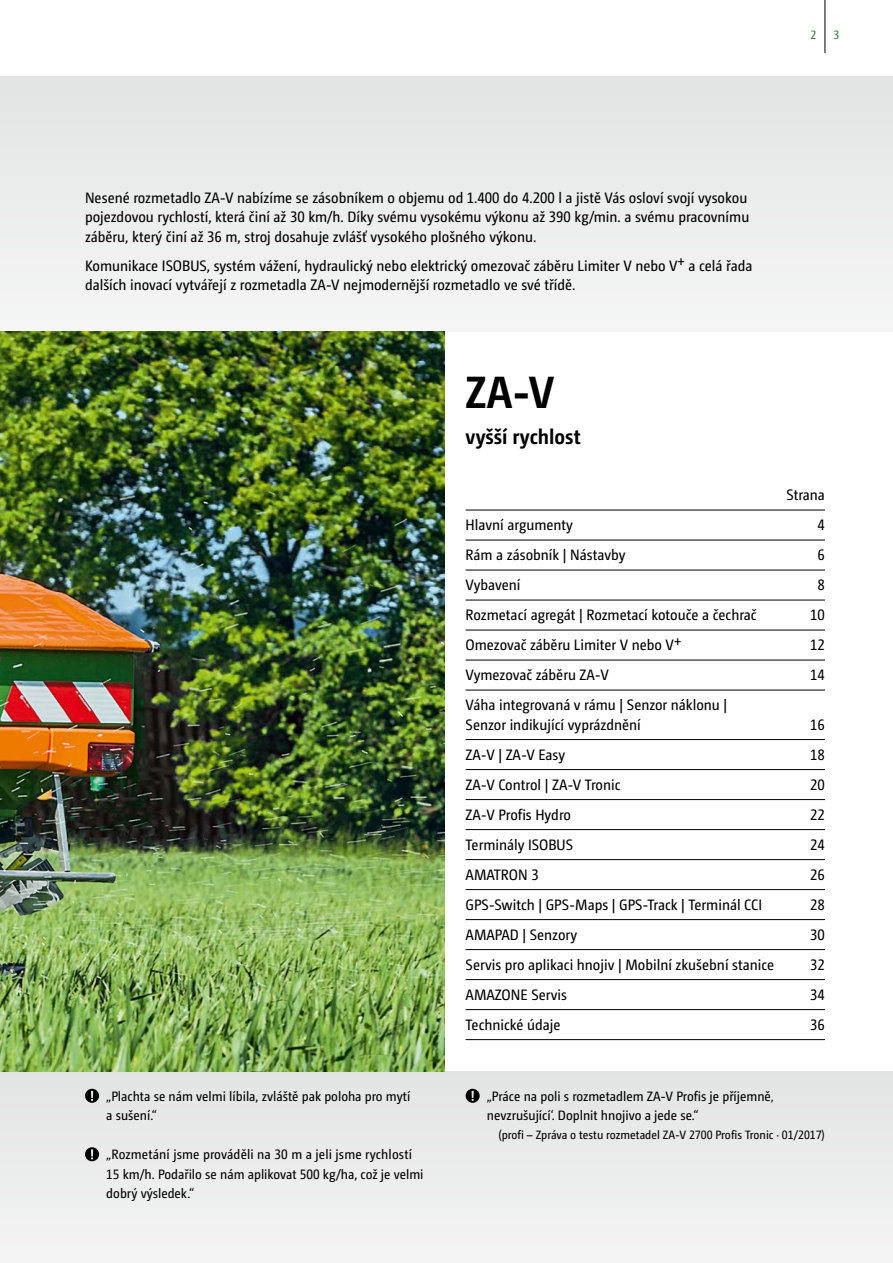
<style>
.page{position:relative;width:893px;height:1263px;background:#fff}
.page>*{position:absolute;margin:0;border:0;box-sizing:border-box;transform-origin:0 0}
.Head{font:700 45px "Camingo Dos Pro S Cd";color:#000}
.Subhead{font:700 21px "Camingo Dos Pro S Cd";color:#000}
.Inhalt{font:15px/19.5px "Camingo Dos Pro S Cd";color:#000}
.Body_-_halber_Abstan{font:15px/19.5px "Camingo Dos Pro S Cd";color:#000}
.BU_Head{font:13.5px/19.5px "Camingo Dos Pro S Cd";color:#000}
.Zitat___Herkunft_Aus{font:12px "Camingo Dos Pro S Cd";color:#000}
.t1{font:12px "Camingo Dos Pro S Cd";color:#387d33}
</style>
<div class="page">
<img style="left:0;top:332px;width:444px;height:739px">
<div style="left:0;top:77px;width:893px;height:255px;background:#ececec"></div>
<div style="left:0;top:1071px;width:893px;height:192px;background:#ececec"></div>
<hr style="left:825px;top:0;width:1px;height:53px;background:#000">
<hr style="left:466px;top:510px;width:359px;height:1px;background:#000">
<hr style="left:466px;top:540px;width:359px;height:1px;background:#000">
<hr style="left:466px;top:570px;width:359px;height:1px;background:#000">
<hr style="left:466px;top:600px;width:359px;height:1px;background:#000">
<hr style="left:466px;top:630px;width:359px;height:1px;background:#000">
<hr style="left:466px;top:660px;width:359px;height:1px;background:#000">
<hr style="left:466px;top:690px;width:359px;height:1px;background:#000">
<hr style="left:466px;top:739px;width:359px;height:1px;background:#000">
<hr style="left:466px;top:769px;width:359px;height:1px;background:#000">
<hr style="left:466px;top:799px;width:359px;height:1px;background:#000">
<hr style="left:466px;top:829px;width:359px;height:1px;background:#000">
<hr style="left:466px;top:859px;width:359px;height:1px;background:#000">
<hr style="left:466px;top:889px;width:359px;height:1px;background:#000">
<hr style="left:466px;top:919px;width:359px;height:1px;background:#000">
<hr style="left:466px;top:949px;width:359px;height:1px;background:#000">
<hr style="left:466px;top:979px;width:359px;height:1px;background:#000">
<hr style="left:466px;top:1009px;width:359px;height:1px;background:#000">
<hr style="left:466px;top:1039px;width:359px;height:1px;background:#000">
<svg style="left:466px;top:1089px;width:14px;height:14px"></svg>
<svg style="left:85px;top:1089px;width:14px;height:14px"></svg>
<svg style="left:85px;top:1147px;width:14px;height:14px"></svg>
<p class="t1" style="left:810px;top:28px;width:7px">2</p>
<p class="t1" style="left:833px;top:28px;width:7px">3</p>
<p class="Body_-_halber_Abstan" style="left:85px;top:188px;width:666px">Nesené rozmetadlo ZA-V nabízíme se zásobníkem o objemu od 1.400 do 4.200 l a jistě Vás osloví svojí vysokou pojezdovou rychlostí, která činí až 30 km/h. Díky svému vysokému výkonu až 390 kg/min. a svému pracovnímu záběru, který činí až 36 m, stroj dosahuje zvlášť vysokého plošného výkonu.</p>
<p class="Body_-_halber_Abstan" style="left:85px;top:256px;width:669px">Komunikace ISOBUS, systém vážení, hydraulický nebo elektrický omezovač záběru Limiter V nebo V+ a celá řada dalších inovací vytvářejí z rozmetadla ZA-V nejmodernější rozmetadlo ve své třídě.</p>
<p class="Head" style="left:466px;top:365px;width:91px">ZA-V</p>
<p class="Subhead" style="left:466px;top:424px;width:117px">vyšší rychlost</p>
<p class="Inhalt" style="left:786px;top:485px;width:40px">Strana</p>
<p class="Inhalt" style="left:466px;top:515px;width:109px">Hlavní argumenty</p>
<p class="Inhalt" style="left:818px;top:515px;width:9px">4</p>
<p class="Inhalt" style="left:466px;top:545px;width:161px">Rám a zásobník | Nástavby</p>
<p class="Inhalt" style="left:818px;top:545px;width:9px">6</p>
<p class="Inhalt" style="left:466px;top:575px;width:56px">Vybavení</p>
<p class="Inhalt" style="left:818px;top:575px;width:9px">8</p>
<p class="Inhalt" style="left:466px;top:605px;width:293px">Rozmetací agregát | Rozmetací kotouče a čechrač</p>
<p class="Inhalt" style="left:810px;top:605px;width:16px">10</p>
<p class="Inhalt" style="left:466px;top:635px;width:217px">Omezovač záběru Limiter V nebo V+</p>
<p class="Inhalt" style="left:810px;top:635px;width:16px">12</p>
<p class="Inhalt" style="left:466px;top:665px;width:145px">Vymezovač záběru ZA-V</p>
<p class="Inhalt" style="left:810px;top:665px;width:16px">14</p>
<p class="Inhalt" style="left:466px;top:695px;width:263px">Váha integrovaná v rámu | Senzor náklonu |<br>Senzor indikující vyprázdnění</p>
<p class="Inhalt" style="left:810px;top:715px;width:16px">16</p>
<p class="BU_Head" style="left:106px;top:1086px;width:306px">„Plachta se nám velmi líbila, zvláště pak poloha pro mytí a sušení.“</p>
<p class="BU_Head" style="left:106px;top:1144px;width:319px">„Rozmetání jsme prováděli na 30 m a jeli jsme rychlostí<br>15 km/h. Podařilo se nám aplikovat 500 kg/ha, což je velmi dobrý výsledek.“</p>
<p class="Inhalt" style="left:466px;top:745px;width:101px">ZA-V | ZA-V Easy</p>
<p class="Inhalt" style="left:810px;top:745px;width:16px">18</p>
<p class="Inhalt" style="left:466px;top:775px;width:156px">ZA-V Control | ZA-V Tronic</p>
<p class="Inhalt" style="left:810px;top:775px;width:16px">20</p>
<p class="Inhalt" style="left:466px;top:805px;width:107px">ZA-V Profis Hydro</p>
<p class="Inhalt" style="left:810px;top:805px;width:16px">22</p>
<p class="Inhalt" style="left:466px;top:835px;width:109px">Terminály ISOBUS</p>
<p class="Inhalt" style="left:810px;top:835px;width:16px">24</p>
<p class="Inhalt" style="left:466px;top:865px;width:75px">AMATRON 3</p>
<p class="Inhalt" style="left:810px;top:865px;width:16px">26</p>
<p class="Inhalt" style="left:466px;top:895px;width:298px">GPS-Switch | GPS-Maps | GPS-Track | Terminál CCI</p>
<p class="Inhalt" style="left:810px;top:895px;width:16px">28</p>
<p class="Inhalt" style="left:466px;top:925px;width:113px">AMAPAD | Senzory</p>
<p class="Inhalt" style="left:810px;top:925px;width:16px">30</p>
<p class="Inhalt" style="left:466px;top:955px;width:310px">Servis pro aplikaci hnojiv | Mobilní zkušební stanice</p>
<p class="Inhalt" style="left:810px;top:955px;width:16px">32</p>
<p class="Inhalt" style="left:466px;top:985px;width:103px">AMAZONE Servis</p>
<p class="Inhalt" style="left:810px;top:985px;width:16px">34</p>
<p class="Inhalt" style="left:466px;top:1015px;width:96px">Technické údaje</p>
<p class="Inhalt" style="left:810px;top:1015px;width:16px">36</p>
<p class="BU_Head" style="left:487px;top:1086px;width:288px">„Práce na poli s rozmetadlem ZA-V Profis je příjemně‚ nevzrušující‘. Doplnit hnojivo a jede se.“</p>
<p class="Zitat___Herkunft_Aus" style="left:498px;top:1127px;width:328px">(profi – Zpráva o testu rozmetadel ZA-V 2700 Profis Tronic · 01/2017)</p>
</div>
